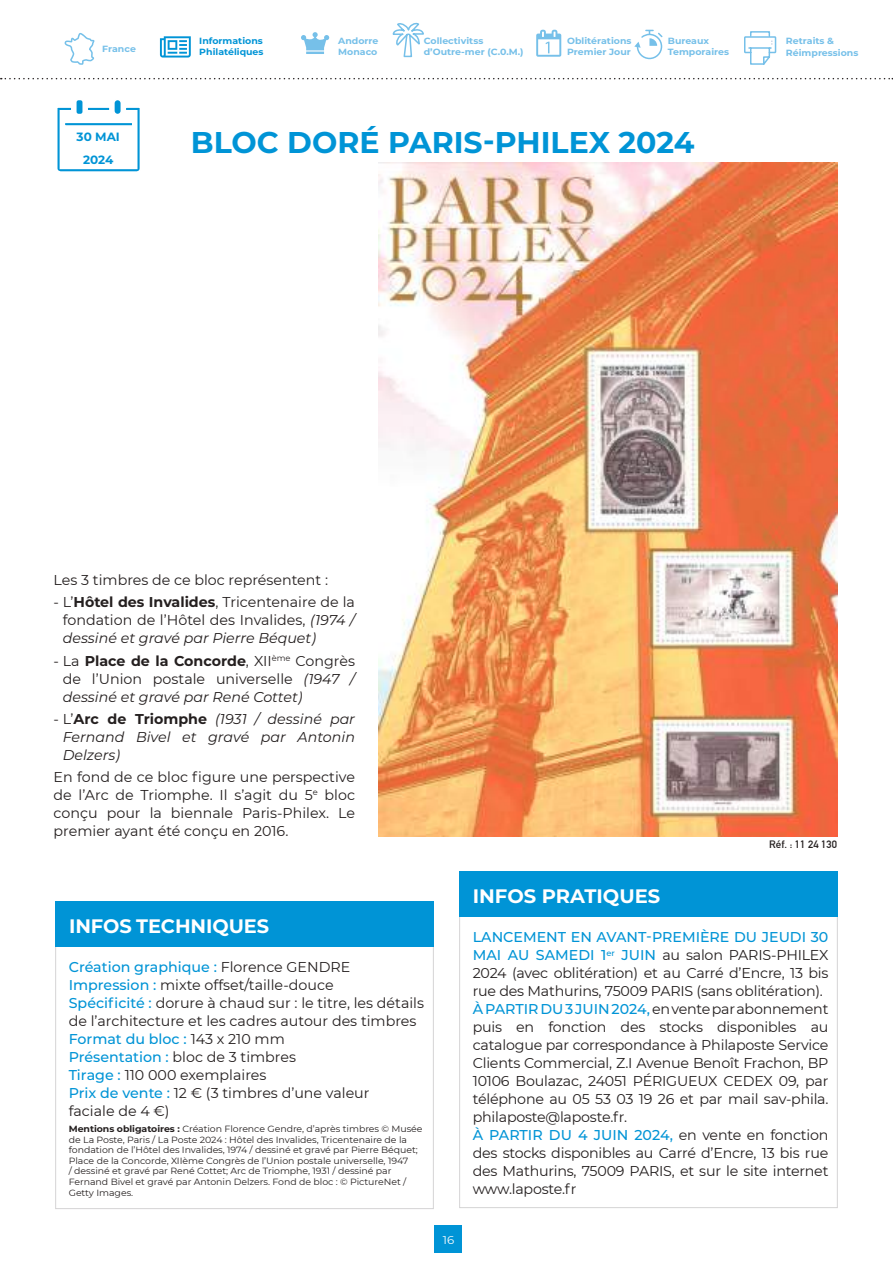
<style>
.page{position:relative;width:893px;height:1263px;background:#fff}
.page>*{position:absolute;margin:0;border:0;box-sizing:border-box;transform-origin:0 0}
.t1{font:700 30px "Montserrat";color:#0094d6}
.t2{font:700 19.5px "Montserrat";letter-spacing:-.005em;color:#fff}
.t3{font:14.25px/18px "Montserrat";letter-spacing:-.015em;color:#241f1f;text-align:justify}
.t4{font:italic 14.25px/18px "Montserrat";color:#241f1f;text-align:justify}
.t5{font:700 12px/22.2px "Montserrat";color:#0094d6;text-align:center}
.t6{font:11.25px "Montserrat";color:#fff;scale:1.04 1}
.t7{font:700 10.5px "DIN Alternate";color:#241f1f;scale:1.04 1}
.t8{font:9px/10.5px "Montserrat";letter-spacing:-.005em;color:#241f1f;scale:1.04 1}
.t9{font:700 9px/11.6px "Montserrat";color:#76c0e9;scale:1.04 1}
.t10{font:700 9px/11.6px "Montserrat";color:#0094d6;scale:1.04 1}
.s1{font-weight:700}
.s2{font-style:italic}
.s3{font-style:normal}
.s4{font-weight:700;font-style:normal}
.s5{font-weight:500;color:#0094d6}
</style>
<div class="page">
<div style="left:435px;top:1225px;width:27px;height:27px;background:#0094d6"></div>
<div style="left:55px;top:945px;width:379px;height:264px;border:1px solid #d5d4d5"></div>
<div style="left:55px;top:901px;width:379px;height:45px;background:#0094d6"></div>
<svg style="left:1px;top:22px;width:892px;height:235px"></svg>
<img style="left:378px;top:162px;width:459px;height:674px">
<div style="left:459px;top:871px;width:379px;height:46px;background:#0094d6"></div>
<p class="t10" style="left:199px;top:34px;width:63px">Informations<br>Philatéliques</p>
<p class="t9" style="left:424px;top:34px;width:98px">Collectivitss d’Outre-mer (C.0.M.)</p>
<p class="t9" style="left:567px;top:34px;width:63px">Oblitérations<br>Premier Jour</p>
<p class="t9" style="left:786px;top:35px;width:71px">Retraits &amp;<br>Réimpressions</p>
<p class="t9" style="left:338px;top:34px;width:40px">Andorre<br>Monaco</p>
<p class="t9" style="left:102px;top:42px;width:34px">France</p>
<p class="t9" style="left:668px;top:34px;width:60px">Bureaux<br>Temporaires</p>
<p class="t5" style="left:77px;top:126px;width:45px">30 MAI<br>2024</p>
<h1 class="t1" style="left:191px;top:121px;width:505px">BLOC DORÉ PARIS-PHILEX 2024</h1>
<p class="t3" style="left:54px;top:570px;width:276px">Les 3 timbres de ce bloc représentent :</p>
<p class="t3" style="left:63px;top:593px;width:294px;text-indent:-9px">- L’<span class="s1">Hôtel des Invalides</span>, Tricentenaire de la fondation de l’Hôtel des Invalides, <span class="s2">(1974 / dessiné et gravé par Pierre Béquet)</span></p>
<p class="t3" style="left:63px;top:651px;width:294px;text-indent:-9px">- La <span class="s1">Place de la Concorde</span>, XII<sup>ème</sup> Congrès de l’Union postale universelle <span class="s2">(1947 / dessiné et gravé par René Cottet)</span></p>
<p class="t4" style="left:63px;top:709px;width:294px;text-indent:-9px"><span class="s3">- L’</span><span class="s4">Arc de Triomphe</span> (1931 / dessiné par Fernand Bivel et gravé par Antonin Delzers)</p>
<p class="t3" style="left:54px;top:767px;width:303px">En fond de ce bloc figure une perspective de l’Arc de Triomphe. Il s’agit du 5<sup>e</sup> bloc conçu pour la biennale Paris-Philex. Le premier ayant été conçu en 2016.</p>
<h2 class="t2" style="left:473px;top:882px;width:189px">INFOS PRATIQUES</h2>
<p class="t7" style="left:769px;top:838px;width:67px">Réf. : 11 24 130</p>
<h2 class="t2" style="left:69px;top:912px;width:202px">INFOS TECHNIQUES</h2>
<p class="t3" style="left:69px;top:957px;width:357px;text-align:left"><span class="s5">Création graphique :</span> Florence GENDRE <span class="s5">Impression :</span> mixte offset/taille-douce<br><span class="s5">Spécificité :</span> dorure à chaud sur : le titre, les détails de l’architecture et les cadres autour des timbres <span class="s5">Format du bloc :</span> 143 x 210 mm<br><span class="s5">Présentation :</span> bloc de 3 timbres<br><span class="s5">Tirage :</span> 110 000 exemplaires<br><span class="s5">Prix de vente :</span> 12 € (3 timbres d’une valeur<br>faciale de 4 €)</p>
<p class="t8" style="left:69px;top:1124px;width:342px"><span class="s1">Mentions obligatoires :</span> Création Florence Gendre, d’après timbres © Musée de La Poste, Paris / La Poste 2024 : Hôtel des Invalides, Tricentenaire de la fondation de l’Hôtel des Invalides, 1974 / dessiné et gravé par Pierre Béquet; Place de la Concorde, XIIème Congrès de l’Union postale universelle, 1947<br>/ dessiné et gravé par René Cottet; Arc de Triomphe, 1931 / dessiné par Fernand Bivel et gravé par Antonin Delzers. Fond de bloc : © PictureNet / Getty Images.</p>
<p class="t6" style="left:443px;top:1232px;width:12px">16</p>
<p class="t3" style="left:473px;top:928px;width:357px;text-align:left"><span class="s5">LANCEMENT EN AVANT-PREMIÈRE DU JEUDI 30<br>MAI AU SAMEDI 1</span><sup>er</sup> <span class="s5">JUIN</span> au salon PARIS-PHILEX 2024 (avec oblitération) et au Carré d’Encre, 13 bis rue des Mathurins, 75009 PARIS (sans oblitération).<br><span class="s5">À PARTIR DU 3 JUIN 2024,</span> en vente par abonnement puis en fonction des stocks disponibles au catalogue par correspondance à Philaposte Service Clients Commercial, Z.I Avenue Benoît Frachon, BP 10106 Boulazac, 24051 PÉRIGUEUX CEDEX 09, par téléphone au 05 53 03 19 26 et par mail sav-phila. philaposte@laposte.fr.<br><span class="s5">À PARTIR DU 4 JUIN 2024,</span> en vente en fonction des stocks disponibles au Carré d’Encre, 13 bis rue des Mathurins, 75009 PARIS, et sur le site internet www.laposte.fr</p>
</div>
